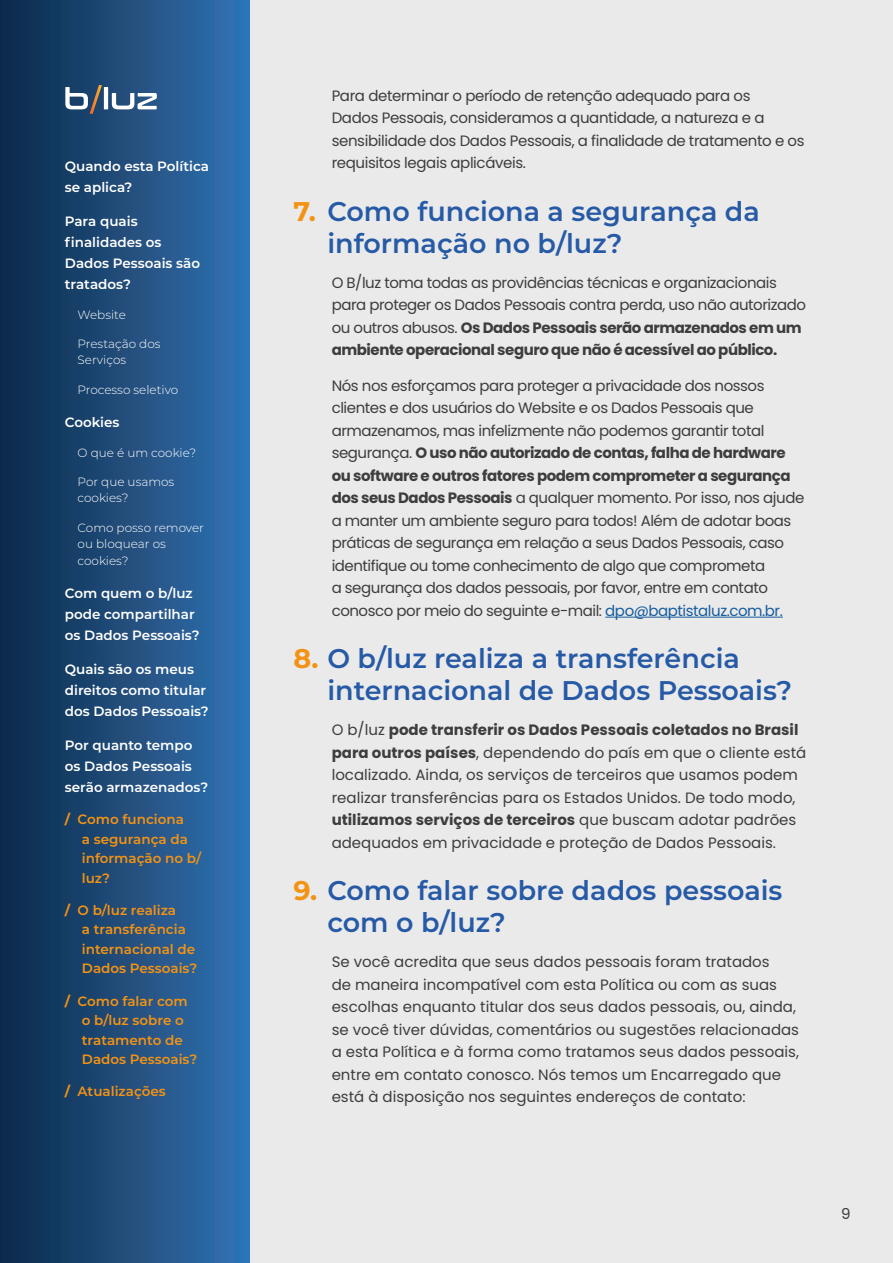
<style>
.page{position:relative;width:893px;height:1263px;background:#eaeaea}
.page>*{position:absolute;margin:0;border:0;box-sizing:border-box;transform-origin:0 0}
.t1{font:600 27px/31.5px "Montserrat";color:#265aa6}
.Texto_miolo{font:15px/22.5px "Poppins";letter-spacing:-.025em;color:#3d3d3d}
.Texto_miolo-2{font:15px/22.5px "Poppins";color:#3d3d3d}
.Título{font:600 13.5px/21px "Montserrat";color:#fff}
.t2{font:600 13.5px/19.5px "Montserrat";color:#f39313}
.Subtítulo{font:300 12px/16.5px "Montserrat";color:#fff}
.s1{font-weight:700}
.s2{font-weight:700;color:#f39313}
.s3{color:#175d9e}
</style>
<div class="page">
<div style="left:0;top:0;width:250px;height:1263px;background:linear-gradient(to right,#0c2947,#3373b4)"></div>
<svg style="left:65px;top:85px;width:37px;height:29px"></svg>
<hr style="left:104px;top:87px;width:4px;height:22px;background:#fff">
<svg style="left:112px;top:93px;width:45px;height:16px"></svg>
<hr style="left:605px;top:617px;width:178px;height:1px;background:#175d9e">
<p class="Título" style="left:65px;top:156px;width:146px">Quando esta Política se aplica?</p>
<p class="Título" style="left:65px;top:210px;width:137px">Para quais finalidades os<br>Dados Pessoais são tratados?</p>
<p class="Subtítulo" style="left:78px;top:306px;width:50px">Website</p>
<p class="Subtítulo" style="left:78px;top:335px;width:84px">Prestação dos<br>Serviços</p>
<p class="Subtítulo" style="left:78px;top:381px;width:102px">Processo seletivo</p>
<p class="Título" style="left:65px;top:411px;width:56px">Cookies</p>
<p class="Subtítulo" style="left:78px;top:444px;width:120px">O que é um cookie?</p>
<p class="Subtítulo" style="left:78px;top:473px;width:98px">Por que usamos cookies?</p>
<p class="Subtítulo" style="left:78px;top:519px;width:128px">Como posso remover ou bloquear os cookies?</p>
<p class="Título" style="left:65px;top:582px;width:136px">Com quem o b/luz pode compartilhar os Dados Pessoais?</p>
<p class="Título" style="left:65px;top:658px;width:145px">Quais são os meus direitos como titular dos Dados Pessoais?</p>
<p class="Título" style="left:65px;top:734px;width:145px">Por quanto tempo os Dados Pessoais serão armazenados?</p>
<p class="t2" style="left:82px;top:809px;width:121px;text-indent:-17px"><span class="s1">/</span> Como funciona<br>a segurança da informação no b/ luz?</p>
<p class="t2" style="left:82px;top:900px;width:117px;text-indent:-17px"><span class="s1">/</span> O b/luz realiza<br>a transferência internacional de<br>Dados Pessoais?</p>
<p class="t2" style="left:82px;top:990px;width:117px;text-indent:-17px"><span class="s1">/</span> Como falar com o b/luz sobre o tratamento de<br>Dados Pessoais?</p>
<p class="t2" style="left:65px;top:1081px;width:102px"><span class="s1">/</span> Atualizações</p>
<p class="Texto_miolo" style="left:332px;top:84px;width:474px">Para determinar o período de retenção adequado para os<br>Dados Pessoais, consideramos a quantidade, a natureza e a sensibilidade dos Dados Pessoais, a finalidade de tratamento e os requisitos legais aplicáveis.</p>
<p class="t1" style="left:327px;top:195px;width:434px;text-indent:-34px"><span class="s2">7.</span> Como funciona a segurança da informação no b/luz?</p>
<p class="Texto_miolo" style="left:332px;top:271px;width:476px">O B/luz toma todas as providências técnicas e organizacionais para proteger os Dados Pessoais contra perda, uso não autorizado ou outros abusos. <span class="s1">Os Dados Pessoais serão armazenados em um ambiente operacional seguro que não é acessível ao público.</span></p>
<p class="Texto_miolo" style="left:332px;top:374px;width:474px">Nós nos esforçamos para proteger a privacidade dos nossos clientes e dos usuários do Website e os Dados Pessoais que armazenamos, mas infelizmente não podemos garantir total segurança. <span class="s1">O uso não autorizado de contas, falha de hardware ou software e outros fatores podem comprometer a segurança dos seus Dados Pessoais</span> a qualquer momento. Por isso, nos ajude a manter um ambiente seguro para todos! Além de adotar boas práticas de segurança em relação a seus Dados Pessoais, caso identifique ou tome conhecimento de algo que comprometa<br>a segurança dos dados pessoais, por favor, entre em contato conosco por meio do seguinte e-mail: <span class="s3">dpo@baptistaluz.com.br.</span></p>
<p class="t1" style="left:327px;top:642px;width:466px;text-indent:-34px"><span class="s2">8.</span> O b/luz realiza a transferência internacional de Dados Pessoais?</p>
<p class="Texto_miolo-2" style="left:332px;top:719px;width:476px">O b/luz <span class="s1">pode transferir os Dados Pessoais coletados no Brasil para outros países</span>, dependendo do país em que o cliente está localizado. Ainda, os serviços de terceiros que usamos podem realizar transferências para os Estados Unidos. De todo modo, <span class="s1">utilizamos serviços de terceiros</span> que buscam adotar padrões adequados em privacidade e proteção de Dados Pessoais.</p>
<p class="t1" style="left:327px;top:874px;width:456px;text-indent:-34px"><span class="s2">9.</span> Como falar sobre dados pessoais com o b/luz?</p>
<p class="Texto_miolo-2" style="left:332px;top:951px;width:469px">Se você acredita que seus dados pessoais foram tratados<br>de maneira incompatível com esta Política ou com as suas escolhas enquanto titular dos seus dados pessoais, ou, ainda, se você tiver dúvidas, comentários ou sugestões relacionadas a esta Política e à forma como tratamos seus dados pessoais, entre em contato conosco. Nós temos um Encarregado que está à disposição nos seguintes endereços de contato:</p>
<p class="Texto_miolo" style="left:841px;top:1203px;width:11px">9</p>
</div>
